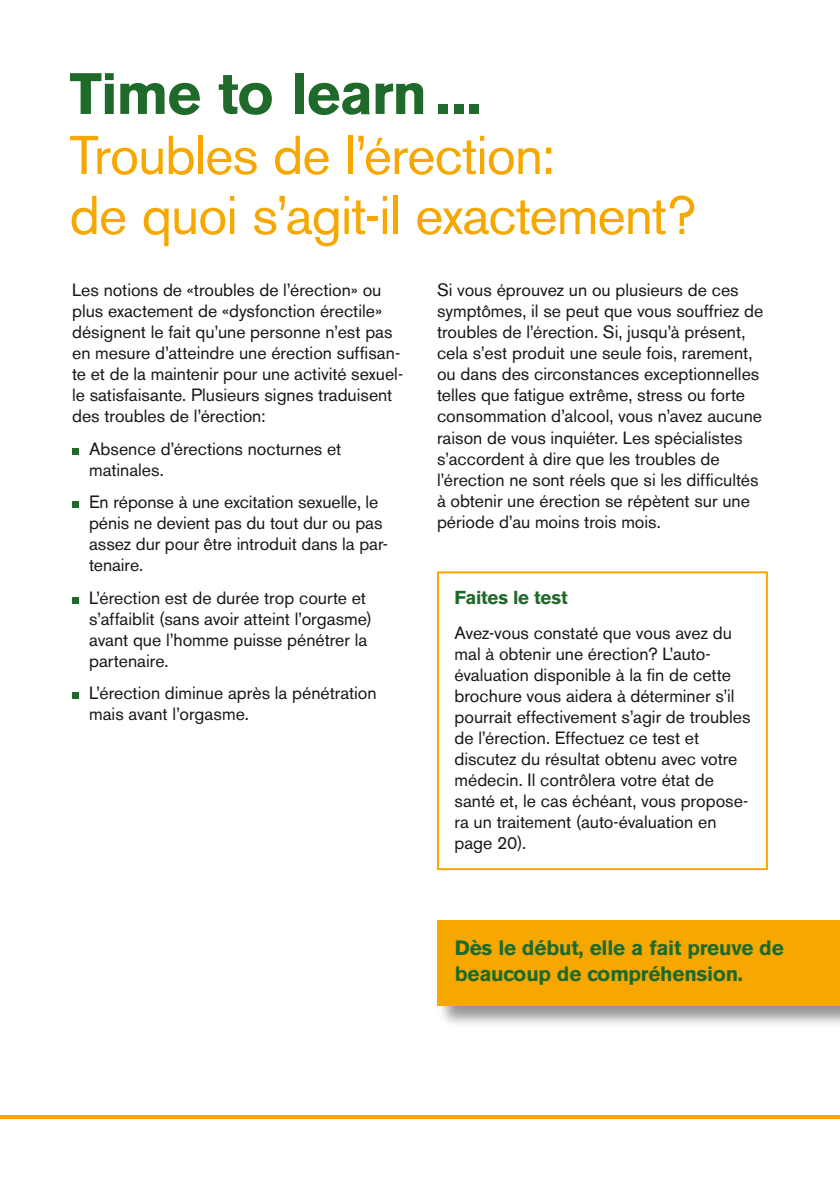
<style>
.page{position:relative;width:840px;height:1191px;background:#fff}
.page>*{position:absolute;margin:0;border:0;box-sizing:border-box;transform-origin:0 0}
.t1{font:700 56px "AK11";letter-spacing:-.01em;color:#1f6a2a}
.t2{font:52px/60px "AK11";letter-spacing:-.005em;color:#f6a800}
.t3{font:700 20px/26px "AK11";color:#1f6a2a}
.t4{font:700 18px "AK11";color:#1f6a2a}
.t5{font:17px/21px "AK11";letter-spacing:.015em;color:#1a171c}
</style>
<div class="page">
<hr style="left:0;top:1115px;width:839px;height:4px;background:#f6a800">
<div style="left:72px;top:448px;width:7px;height:7px;background:#1f6a2a"></div>
<div style="left:72px;top:501px;width:7px;height:7px;background:#1f6a2a"></div>
<div style="left:72px;top:597px;width:7px;height:6px;background:#1f6a2a"></div>
<div style="left:72px;top:692px;width:7px;height:7px;background:#1f6a2a"></div>
<div style="left:437px;top:571px;width:330px;height:299px;border:2px solid #f6a800"></div>
<div style="left:436px;top:919px;width:403px;height:110px;background:#707173;opacity:.75"></div>
<div style="left:437px;top:920px;width:402px;height:85px;background:#f6a800"></div>
<h1 class="t1" style="left:69px;top:60px;width:412px">Time to learn ...</h1>
<h2 class="t2" style="left:69px;top:126px;width:627px">Troubles de l’érection:<br>de quoi s’agit-il exactement?</h2>
<p class="t5" style="left:437px;top:280px;width:327px">Si vous éprouvez un ou plusieurs de ces symptômes, il se peut que vous souffriez de troubles de l’érection. Si, jusqu’à présent, cela s’est produit une seule fois, rarement, ou dans des circonstances exceptionnelles telles que fatigue extrême, stress ou forte consommation d’alcool, vous n’avez aucune raison de vous inquiéter. Les spécialistes s’accordent à dire que les troubles de l’érection ne sont réels que si les difficultés à obtenir une érection se répètent sur une période d’au moins trois mois.</p>
<p class="t5" style="left:72px;top:280px;width:332px">Les notions de «troubles de l’érection» ou plus exactement de «dysfonction érectile» désignent le fait qu’une personne n’est pas en mesure d’atteindre une érection suffisan&shy;te et de la maintenir pour une activité sexuel&shy;le satisfaisante. Plusieurs signes traduisent des troubles de l’érection:</p>
<p class="t5" style="left:89px;top:438px;width:253px">Absence d’érections nocturnes et matinales.</p>
<p class="t5" style="left:89px;top:492px;width:300px">En réponse à une excitation sexuelle, le pénis ne devient pas du tout dur ou pas assez dur pour être introduit dans la par&shy;tenaire.</p>
<p class="t5" style="left:89px;top:587px;width:284px">L’érection est de durée trop courte et s’affaiblit (sans avoir atteint l’orgasme) avant que l’homme puisse pénétrer la partenaire.</p>
<p class="t5" style="left:89px;top:682px;width:288px">L’érection diminue après la pénétration mais avant l’orgasme.</p>
<p class="t4" style="left:454px;top:587px;width:114px">Faites le test</p>
<p class="t5" style="left:454px;top:623px;width:297px">Avez-vous constaté que vous avez du mal à obtenir une érection? L’auto&shy;évaluation disponible à la fin de cette brochure vous aidera à déterminer s’il pourrait effectivement s’agir de troubles de l’érection. Effectuez ce test et discutez du résultat obtenu avec votre médecin. Il contrôlera votre état de santé et, le cas échéant, vous propose&shy;ra un traitement (auto-évaluation en page 20).</p>
<p class="t3" style="left:454px;top:934px;width:330px">Dès le début, elle a fait preuve de beaucoup de compréhension.</p>
</div>
